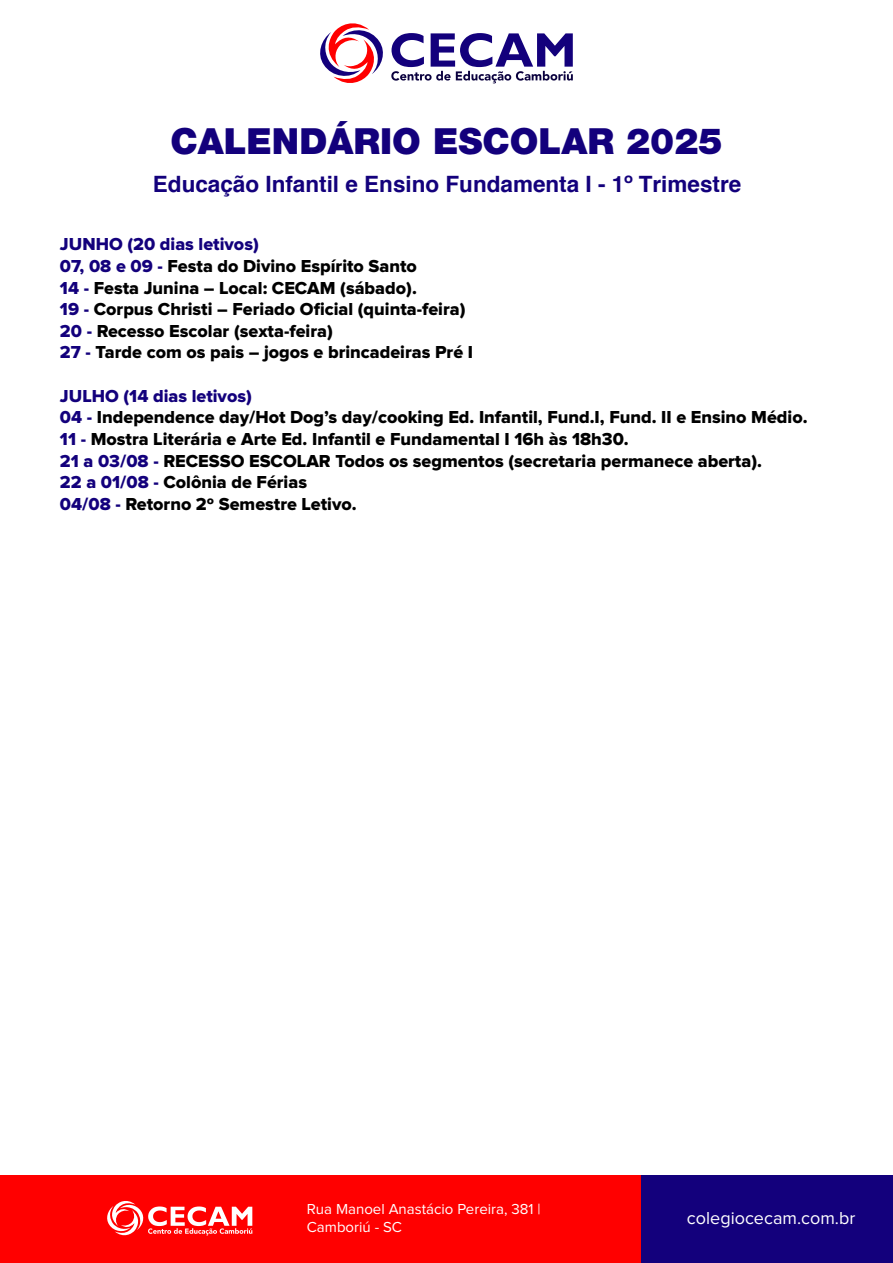
<style>
.page{position:relative;width:893px;height:1263px;background:#fff}
.page>*{position:absolute;margin:0;border:0;box-sizing:border-box;transform-origin:0 0}
.t1{font:900 36.15px "Helvetica Neue LT Std";color:#13007c}
.t2{font:700 22.5px "Helvetica";color:#13007c}
.t3{font:18px/21.6px "Proxima Nova Extrabld";color:#000}
.t4{font:18px "Proxima Nova";color:#fff}
.t5{font:15px/18px "Proxima Nova";color:#fff}
.s1{color:#13007c}
</style>
<div class="page">
<div style="left:0;top:1175px;width:642px;height:88px;background:#f00"></div>
<div style="left:642px;top:1175px;width:251px;height:88px;background:#13007c"></div>
<svg style="left:320px;top:23px;width:253px;height:61px"></svg>
<svg style="left:107px;top:1201px;width:145px;height:35px"></svg>
<h1 class="t1" style="left:170px;top:119px;width:554px">CALENDÁRIO ESCOLAR 2025</h1>
<p class="t2" style="left:153px;top:166px;width:590px">Educação Infantil e Ensino Fundamenta I - 1º Trimestre</p>
<p class="t3" style="left:60px;top:234px;width:415px"><span class="s1">JUNHO (20 dias letivos)<br>07, 08 e 09 -</span> Festa do Divino Espírito Santo<br><span class="s1">14 -</span> Festa Junina – Local: CECAM (sábado).<br><span class="s1">19 -</span> Corpus Christi – Feriado Oficial (quinta-feira)<br><span class="s1">20 -</span> Recesso Escolar (sexta-feira)<br><span class="s1">27 -</span> Tarde com os pais – jogos e brincadeiras Pré I</p>
<p class="t3" style="left:60px;top:386px;width:749px"><span class="s1">JULHO (14 dias letivos)<br>04 -</span> Independence day/Hot Dog’s day/cooking Ed. Infantil, Fund.I, Fund. II e Ensino Médio.<br><span class="s1">11 -</span> Mostra Literária e Arte Ed. Infantil e Fundamental I 16h às 18h30.<br><span class="s1">21 a 03/08 -</span> RECESSO ESCOLAR Todos os segmentos (secretaria permanece aberta).<br><span class="s1">22 a 01/08 -</span> Colônia de Férias<br><span class="s1">04/08 -</span> Retorno 2º Semestre Letivo.</p>
<p class="t5" style="left:307px;top:1201px;width:235px">Rua Manoel Anastácio Pereira, 381 |<br>Camboriú - SC</p>
<p class="t4" style="left:687px;top:1210px;width:170px">colegiocecam.com.br</p>
</div>
